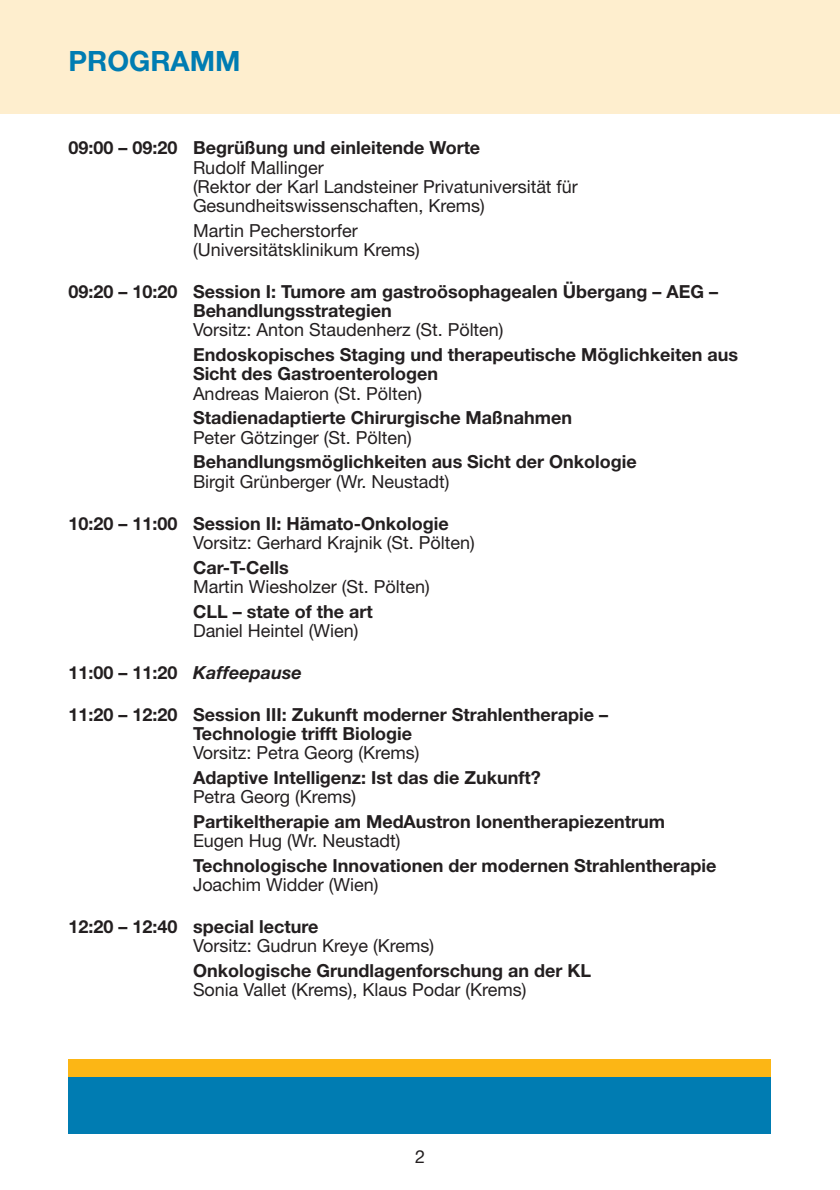
<style>
.page{position:relative;width:840px;height:1190px;background:#fff}
.page>*{position:absolute;margin:0;border:0;box-sizing:border-box;transform-origin:0 0}
.t1{font:700 28px "Helvetica Neue";color:#007cb2}
.t2{font:700 18px/19.2px "Helvetica Neue";color:#231f20}
.t3{font:18px/19.2px "Helvetica Neue";color:#231f20}
.s1{font-style:italic}
</style>
<div class="page">
<div style="left:0;top:0;width:840px;height:113px;background:#feeece"></div>
<div style="left:69px;top:1060px;width:702px;height:17px;background:#fcb615"></div>
<div style="left:69px;top:1077px;width:702px;height:57px;background:#007cb2"></div>
<h1 class="t1" style="left:69px;top:51px;width:174px">PROGRAMM</h1>
<p class="t2" style="left:69px;top:140px;width:413px">09:00 – 09:20 Begrüßung und einleitende Worte</p>
<p class="t3" style="left:193px;top:159px;width:386px">Rudolf Mallinger<br>(Rektor der Karl Landsteiner Privatuniversität für<br>Gesundheitswissenschaften, Krems)</p>
<p class="t3" style="left:193px;top:223px;width:228px">Martin Pecherstorfer (Universitätsklinikum Krems)</p>
<p class="t2" style="left:193px;top:283px;width:527px;text-indent:-125px">09:20 – 10:20 Session I: Tumore am gastroösophagealen Übergang – AEG –<br>Behandlungsstrategien</p>
<p class="t3" style="left:193px;top:322px;width:312px">Vorsitz: Anton Staudenherz (St. Pölten)</p>
<p class="t2" style="left:193px;top:347px;width:547px">Endoskopisches Staging und therapeutische Möglichkeiten aus<br>Sicht des Gastroenterologen</p>
<p class="t3" style="left:193px;top:385px;width:231px">Andreas Maieron (St. Pölten)</p>
<p class="t2" style="left:193px;top:410px;width:381px">Stadienadaptierte Chirurgische Maßnahmen</p>
<p class="t3" style="left:193px;top:429px;width:220px">Peter Götzinger (St. Pölten)</p>
<p class="t2" style="left:193px;top:454px;width:445px">Behandlungsmöglichkeiten aus Sicht der Onkologie</p>
<p class="t3" style="left:193px;top:473px;width:258px">Birgit Grünberger (Wr. Neustadt)</p>
<p class="t2" style="left:69px;top:515px;width:382px">10:20 – 11:00 Session II: Hämato-Onkologie</p>
<p class="t3" style="left:193px;top:535px;width:283px">Vorsitz: Gerhard Krajnik (St. Pölten)</p>
<p class="t2" style="left:193px;top:559px;width:97px">Car-T-Cells</p>
<p class="t3" style="left:193px;top:579px;width:238px">Martin Wiesholzer (St. Pölten)</p>
<p class="t2" style="left:193px;top:603px;width:181px">CLL – state of the art</p>
<p class="t3" style="left:193px;top:623px;width:167px">Daniel Heintel (Wien)</p>
<p class="t2" style="left:69px;top:664px;width:235px">11:00 – 11:20 <span class="s1">Kaffeepause</span></p>
<p class="t2" style="left:193px;top:706px;width:417px;text-indent:-125px">11:20 – 12:20 Session III: Zukunft moderner Strahlentherapie –<br>Technologie trifft Biologie</p>
<p class="t3" style="left:193px;top:745px;width:228px">Vorsitz: Petra Georg (Krems)</p>
<p class="t2" style="left:193px;top:770px;width:349px">Adaptive Intelligenz: Ist das die Zukunft?</p>
<p class="t3" style="left:193px;top:789px;width:165px">Petra Georg (Krems)</p>
<p class="t2" style="left:193px;top:814px;width:473px">Partikeltherapie am MedAustron Ionentherapiezentrum</p>
<p class="t3" style="left:193px;top:833px;width:209px">Eugen Hug (Wr. Neustadt)</p>
<p class="t2" style="left:193px;top:858px;width:525px">Technologische Innovationen der modernen Strahlentherapie</p>
<p class="t3" style="left:193px;top:877px;width:187px">Joachim Widder (Wien)</p>
<p class="t2" style="left:69px;top:919px;width:251px">12:20 – 12:40 special lecture</p>
<p class="t3" style="left:193px;top:938px;width:242px">Vorsitz: Gudrun Kreye (Krems)</p>
<p class="t2" style="left:193px;top:963px;width:399px">Onkologische Grundlagenforschung an der KL</p>
<p class="t3" style="left:193px;top:982px;width:335px">Sonia Vallet (Krems), Klaus Podar (Krems)</p>
<p class="t3" style="left:415px;top:1149px;width:12px">2</p>
</div>
